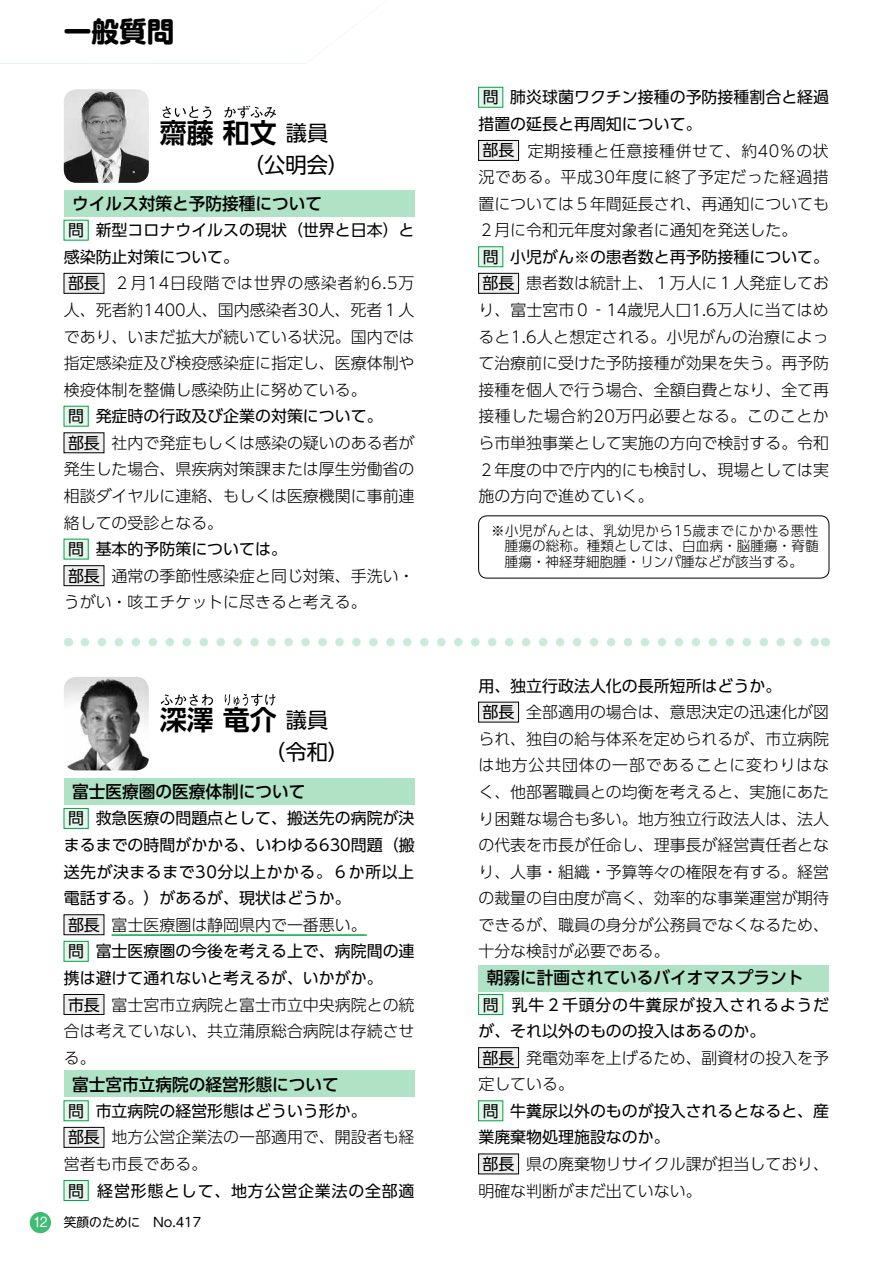
<style>
.page{position:relative;width:893px;height:1263px;background:#fff}
.page>*{position:absolute;margin:0;border:0;box-sizing:border-box;transform-origin:0 0}
.t1{font:700 27.6px "UD Shin M Go Pro";color:#000}
.t2{font:700 27px "UD Shin Go Pro De";color:#000}
.t3{font:21.3px "UD Shin Go Pro";color:#000}
.t4{font:500 16.95px "UD Shin Go Pro";color:#000}
.t5{font:300 15.9px/26.5px "UD Shin Go Pro";color:#000}
.t6{font:15.9px/26.5px "UD Shin Go Pro";color:#000}
.t7{font:15.9px/26.5px "UD Shin Go Pro";letter-spacing:.05em;color:#000}
.t8{font:300 13.8px/15.8px "UD Shin Go Pro";letter-spacing:.005em;color:#000;text-align:justify}
.t9{font:12.75px "UD Shin M Go Pro";color:#000}
.t10{font:12.75px "Shin M Go Pr 6";color:#fff}
.s1{font-family:"UD Shin Go Pro";font-weight:400;font-size:21.3px}
.s2{font-weight:300}
.s3{font-weight:400}
</style>
<div class="page">
<div style="left:30px;top:1212px;width:21px;height:21px;background:#40bc74;border-radius:50%"></div>
<svg style="left:0;top:0;width:387px;height:64px"></svg>
<div style="left:64px;top:190px;width:351px;height:27px;background:#b0e3c6"></div>
<div style="left:64px;top:779px;width:351px;height:26px;background:#b0e3c6"></div>
<div style="left:478px;top:965px;width:351px;height:26px;background:#b0e3c6"></div>
<div style="left:64px;top:1071px;width:351px;height:26px;background:#b0e3c6"></div>
<div style="left:479px;top:87px;width:24px;height:20px;background:#e6f6ec"></div>
<div style="left:478px;top:87px;width:25px;height:20px;border:1px solid #00a546"></div>
<div style="left:479px;top:140px;width:40px;height:20px;background:#efefef"></div>
<div style="left:478px;top:140px;width:41px;height:21px;border:1px solid #000"></div>
<div style="left:479px;top:247px;width:24px;height:20px;background:#e6f6ec"></div>
<div style="left:478px;top:247px;width:25px;height:20px;border:1px solid #00a546"></div>
<div style="left:479px;top:273px;width:40px;height:20px;background:#efefef"></div>
<div style="left:478px;top:273px;width:41px;height:20px;border:1px solid #000"></div>
<div style="left:479px;top:702px;width:40px;height:20px;background:#efefef"></div>
<div style="left:478px;top:702px;width:41px;height:20px;border:1px solid #000"></div>
<div style="left:479px;top:994px;width:24px;height:20px;background:#e6f6ec"></div>
<div style="left:478px;top:994px;width:25px;height:21px;border:1px solid #00a546"></div>
<div style="left:479px;top:1048px;width:40px;height:19px;background:#efefef"></div>
<div style="left:478px;top:1047px;width:41px;height:21px;border:1px solid #000"></div>
<div style="left:479px;top:1101px;width:24px;height:20px;background:#e6f6ec"></div>
<div style="left:479px;top:1154px;width:40px;height:20px;background:#efefef"></div>
<div style="left:478px;top:1154px;width:41px;height:20px;border:1px solid #000"></div>
<div style="left:64px;top:220px;width:24px;height:20px;background:#e6f6ec"></div>
<div style="left:64px;top:273px;width:40px;height:20px;background:#efefef"></div>
<div style="left:64px;top:273px;width:40px;height:20px;border:1px solid #000"></div>
<div style="left:64px;top:406px;width:24px;height:20px;background:#e6f6ec"></div>
<div style="left:64px;top:433px;width:40px;height:20px;background:#efefef"></div>
<div style="left:64px;top:539px;width:24px;height:20px;background:#e6f6ec"></div>
<div style="left:64px;top:566px;width:40px;height:20px;background:#efefef"></div>
<div style="left:64px;top:565px;width:40px;height:21px;border:1px solid #000"></div>
<hr style="left:112px;top:934px;width:255px;height:2px;background:#00a546">
<div style="left:64px;top:808px;width:24px;height:20px;background:#e6f6ec"></div>
<div style="left:64px;top:808px;width:24px;height:21px;border:1px solid #00a546"></div>
<div style="left:64px;top:915px;width:40px;height:20px;background:#efefef"></div>
<div style="left:64px;top:914px;width:40px;height:21px;border:1px solid #000"></div>
<div style="left:64px;top:941px;width:24px;height:20px;background:#e6f6ec"></div>
<div style="left:64px;top:994px;width:40px;height:20px;background:#efefef"></div>
<div style="left:64px;top:994px;width:40px;height:21px;border:1px solid #000"></div>
<div style="left:64px;top:1101px;width:24px;height:20px;background:#e6f6ec"></div>
<div style="left:64px;top:1127px;width:40px;height:20px;background:#efefef"></div>
<div style="left:64px;top:1127px;width:40px;height:20px;border:1px solid #000"></div>
<div style="left:64px;top:1180px;width:24px;height:20px;background:#e6f6ec"></div>
<div style="left:64px;top:1180px;width:24px;height:21px;border:1px solid #00a546"></div>
<svg style="left:85px;top:638px;width:731px;height:8px"></svg>
<svg style="left:162px;top:106px;width:49px;height:12px"></svg>
<svg style="left:224px;top:106px;width:52px;height:12px"></svg>
<img style="left:64px;top:89px;width:85px;height:94px">
<svg style="left:161px;top:694px;width:52px;height:11px"></svg>
<svg style="left:225px;top:694px;width:51px;height:12px"></svg>
<img style="left:64px;top:677px;width:85px;height:93px">
<div style="left:478px;top:516px;width:351px;height:62px;border:1px solid #000;border-radius:9px"></div>
<h1 class="t1" style="left:64px;top:9px;width:112px">一般質問</h1>
<h2 class="t2" style="left:160px;top:111px;width:170px">齋藤和文<span class="s1">議員</span></h2>
<h3 class="t3" style="left:243px;top:148px;width:108px">（公明会）</h3>
<p class="t4" style="left:72px;top:190px;width:252px">ウイルス対策と予防接種について</p>
<p class="t6" style="left:64px;top:216px;width:352px"><span class="s2">　　</span>新型コロナウイルスの現状（世界と日本）と感染防止対策について。</p>
<p class="t5" style="left:64px;top:269px;width:352px">　　　２月14日段階では世界の感染者約6.5万人、死者約1400人、国内感染者30人、死者１人であり、いまだ拡大が続いている状況。国内では指定感染症及び検疫感染症に指定し、医療体制や検疫体制を整備し感染防止に努めている。<br>　　<span class="s3">発症時の行政及び企業の対策について。<br></span>　　　社内で発症もしくは感染の疑いのある者が発生した場合、県疾病対策課または厚生労働省の相談ダイヤルに連絡、もしくは医療機関に事前連絡しての受診となる。<br>　　<span class="s3">基本的予防策については。<br></span>　　　通常の季節性感染症と同じ対策、手洗い・うがい・咳エチケットに尽きると考える。</p>
<p class="t6" style="left:68px;top:216px;width:17px">問</p>
<p class="t6" style="left:68px;top:270px;width:33px">部長</p>
<p class="t6" style="left:68px;top:402px;width:33px">問部長</p>
<p class="t6" style="left:68px;top:535px;width:33px">問部長</p>
<h2 class="t2" style="left:160px;top:698px;width:170px">深澤竜介<span class="s1">議員</span></h2>
<h3 class="t3" style="left:264px;top:735px;width:87px">（令和）</h3>
<p class="t4" style="left:72px;top:778px;width:235px">富士医療圏の医療体制について</p>
<p class="t6" style="left:64px;top:805px;width:352px;text-align:justify"><span class="s2">　　</span>救急医療の問題点として、搬送先の病院が決まるまでの時間がかかる、いわゆる630問題（搬送先が決まるまで30分以上かかる。６か所以上電話する。）があるが、現状はどうか。</p>
<p class="t6" style="left:64px;top:911px;width:352px"><span class="s2">　　　富士医療圏は静岡県内で一番悪い。<br>　　</span>富士医療圏の今後を考える上で、病院間の連携は避けて通れないと考えるが、いかがか。</p>
<p class="t5" style="left:64px;top:991px;width:352px;text-align:justify">　　　富士宮市立病院と富士市立中央病院との統合は考えていない、共立蒲原総合病院は存続させる。</p>
<p class="t4" style="left:72px;top:1070px;width:268px">富士宮市立病院の経営形態について</p>
<p class="t5" style="left:64px;top:1097px;width:352px">　　<span class="s3">市立病院の経営形態はどういう形か。<br></span>　　　地方公営企業法の一部適用で、開設者も経営者も市長である。</p>
<p class="t7" style="left:97px;top:1177px;width:319px">経営形態として、地方公営企業法の全部適</p>
<p class="t6" style="left:68px;top:805px;width:17px">問</p>
<p class="t6" style="left:68px;top:911px;width:33px">部長問</p>
<p class="t6" style="left:68px;top:991px;width:33px">市長</p>
<p class="t6" style="left:68px;top:1097px;width:33px">問部長</p>
<p class="t6" style="left:68px;top:1177px;width:17px">問</p>
<p class="t10" style="left:33px;top:1212px;width:16px">12</p>
<p class="t9" style="left:64px;top:1212px;width:139px">笑顔のために　No.417</p>
<p class="t6" style="left:478px;top:84px;width:352px"><span class="s2">　　</span>肺炎球菌ワクチン接種の予防接種割合と経過措置の延長と再周知について。</p>
<p class="t5" style="left:478px;top:137px;width:352px">　　　定期接種と任意接種併せて、約40％の状況である。平成30年度に終了予定だった経過措置については５年間延長され、再通知についても<br>２月に令和元年度対象者に通知を発送した。<br>　　<span class="s3">小児がん※の患者数と再予防接種について。</span>　　　患者数は統計上、１万人に１人発症しており、富士宮市０‐14歳児人口1.6万人に当てはめると1.6人と想定される。小児がんの治療によって治療前に受けた予防接種が効果を失う。再予防接種を個人で行う場合、全額自費となり、全て再接種した場合約20万円必要となる。このことから市単独事業として実施の方向で検討する。令和<br>２年度の中で庁内的にも検討し、現場としては実施の方向で進めていく。</p>
<p class="t6" style="left:483px;top:84px;width:17px">問</p>
<p class="t6" style="left:483px;top:137px;width:33px">部長</p>
<p class="t6" style="left:483px;top:243px;width:33px">問部長</p>
<p class="t8" style="left:505px;top:522px;width:315px;text-indent:-14px">※小児がんとは、乳幼児から15歳までにかかる悪性腫瘍の総称。種類としては、白血病・脳腫瘍・脊髄腫瘍・神経芽細胞腫・リンパ腫などが該当する。</p>
<p class="t6" style="left:478px;top:672px;width:304px">用、独立行政法人化の長所短所はどうか。</p>
<p class="t5" style="left:478px;top:698px;width:352px;text-align:justify">　　　全部適用の場合は、意思決定の迅速化が図られ、独自の給与体系を定められるが、市立病院は地方公共団体の一部であることに変わりはなく、他部署職員との均衡を考えると、実施にあたり困難な場合も多い。地方独立行政法人は、法人の代表を市長が任命し、理事長が経営責任者となり、人事・組織・予算等々の権限を有する。経営の裁量の自由度が高く、効率的な事業運営が期待できるが、職員の身分が公務員でなくなるため、十分な検討が必要である。</p>
<p class="t4" style="left:487px;top:964px;width:318px">朝霧に計画されているバイオマスプラント</p>
<p class="t7" style="left:478px;top:991px;width:352px;text-indent:33px">乳牛２千頭分の牛糞尿が投入されるようだが、それ以外のものの投入はあるのか。</p>
<p class="t6" style="left:478px;top:1044px;width:352px"><span class="s2">　　　発電効率を上げるため、副資材の投入を予定している。<br>　　</span>牛糞尿以外のものが投入されるとなると、産業廃棄物処理施設なのか。</p>
<p class="t5" style="left:478px;top:1150px;width:352px">　　　県の廃棄物リサイクル課が担当しており、明確な判断がまだ出ていない。</p>
<p class="t6" style="left:483px;top:698px;width:33px">部長</p>
<p class="t6" style="left:483px;top:991px;width:17px">問</p>
<p class="t6" style="left:483px;top:1044px;width:33px">部長</p>
<p class="t6" style="left:483px;top:1097px;width:17px">問</p>
<p class="t6" style="left:483px;top:1150px;width:33px">部長</p>
</div>
